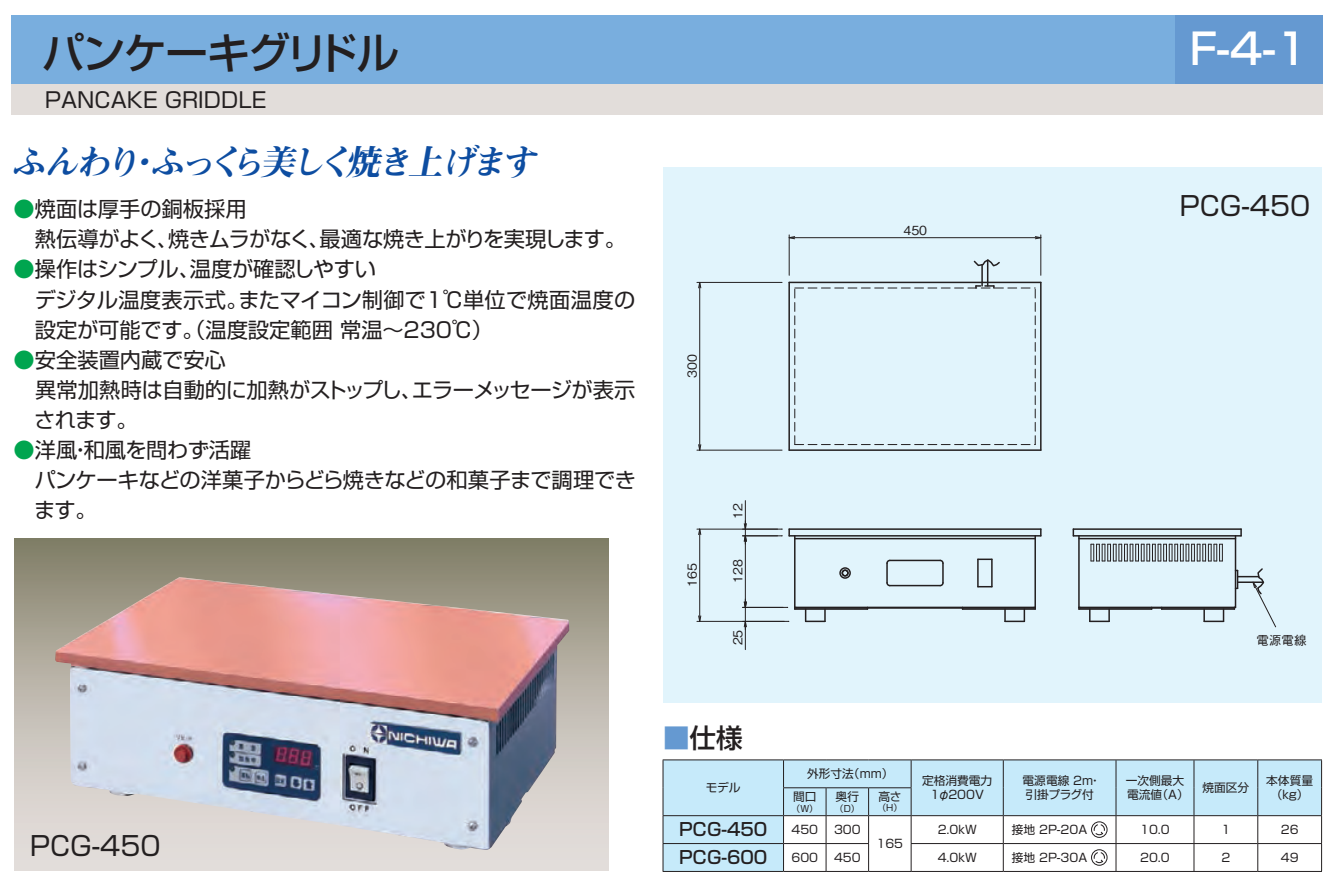
<style>
.page{position:relative;width:1337px;height:886px;background:#fff}
.page>*{position:absolute;margin:0;border:0;box-sizing:border-box;transform-origin:0 0}
.t1{font:500 42.5px "Shin Go Pro";letter-spacing:-.04em;color:#231f20}
.t2{font:500 42.5px "Shin Go Pro";color:#fff}
.t3{font:italic 35px "Midashi Min Pro MA31";color:#0d4da1}
.t4{font:26.5px "Shin Go Pro";color:#231f20}
.t5{font:500 26.5px "Shin Go Pro";color:#231f20}
.t6{font:21.25px/30.2px "Shin Go Pro";letter-spacing:-.01em;color:#231f20}
.t7{font:21.25px "Shin Go Pro";letter-spacing:.01em;color:#231f20}
.t8{font:500 17.75px "Shin Go Pro";color:#231f20}
.t9{font:500 12.5px "Gothic BBB Pro";color:#231f20}
.t10{font:11.75px/14.2px "Shin Go Pro";color:#231f20}
.t11{font:8.75px "Shin Go Pro";color:#231f20}
.s1{color:#00a54f}
.s2{color:#6599d1}
</style>
<div class="page">
<div style="left:663px;top:167px;width:659px;height:535px;background:#e1f4fc"></div>
<svg style="left:789px;top:236px;width:6px;height:4px"></svg>
<svg style="left:1034px;top:236px;width:6px;height:4px"></svg>
<hr style="left:789px;top:237px;width:251px;height:1px;background:#231f20">
<hr style="left:788px;top:235px;width:1px;height:40px;background:#231f20">
<hr style="left:1040px;top:235px;width:1px;height:40px;background:#231f20">
<svg style="left:698px;top:444px;width:3px;height:6px"></svg>
<svg style="left:698px;top:281px;width:3px;height:8px"></svg>
<hr style="left:699px;top:282px;width:1px;height:168px;background:#231f20">
<hr style="left:697px;top:450px;width:85px;height:1px;background:#231f20">
<hr style="left:697px;top:282px;width:85px;height:1px;background:#231f20">
<svg style="left:742px;top:501px;width:40px;height:43px"></svg>
<hr style="left:745px;top:536px;width:1px;height:71px;background:#231f20">
<hr style="left:742px;top:535px;width:40px;height:1px;background:#231f20">
<svg style="left:698px;top:615px;width:3px;height:6px"></svg>
<svg style="left:698px;top:528px;width:3px;height:7px"></svg>
<hr style="left:699px;top:529px;width:1px;height:92px;background:#231f20">
<hr style="left:697px;top:621px;width:92px;height:1px;background:#231f20">
<hr style="left:697px;top:529px;width:85px;height:1px;background:#231f20">
<div style="left:839px;top:567px;width:12px;height:12px;border:2px solid #231f20;border-radius:50%"></div>
<svg style="left:977px;top:558px;width:15px;height:29px"></svg>
<svg style="left:938px;top:559px;width:6px;height:28px"></svg>
<svg style="left:886px;top:559px;width:5px;height:28px"></svg>
<hr style="left:890px;top:585px;width:50px;height:1px;background:#231f20">
<hr style="left:890px;top:560px;width:50px;height:1px;background:#231f20">
<hr style="left:1073px;top:528px;width:168px;height:2px;background:#231f20">
<hr style="left:1073px;top:535px;width:168px;height:1px;background:#231f20">
<hr style="left:788px;top:282px;width:2px;height:168px;background:#231f20">
<hr style="left:1040px;top:282px;width:1px;height:168px;background:#231f20">
<hr style="left:1034px;top:536px;width:2px;height:71px;background:#231f20">
<hr style="left:789px;top:528px;width:251px;height:2px;background:#231f20">
<hr style="left:794px;top:536px;width:1px;height:71px;background:#231f20">
<hr style="left:796px;top:607px;width:238px;height:2px;background:#231f20">
<hr style="left:789px;top:535px;width:251px;height:1px;background:#231f20">
<hr style="left:789px;top:282px;width:251px;height:1px;background:#231f20">
<hr style="left:789px;top:449px;width:251px;height:2px;background:#231f20">
<hr style="left:1080px;top:607px;width:154px;height:2px;background:#231f20">
<hr style="left:1234px;top:536px;width:2px;height:71px;background:#231f20">
<hr style="left:1078px;top:536px;width:1px;height:71px;background:#231f20">
<svg style="left:1072px;top:529px;width:2px;height:7px"></svg>
<svg style="left:788px;top:529px;width:2px;height:7px"></svg>
<div style="left:841px;top:569px;width:7px;height:7px;border:2px solid #231f20;border-radius:50%"></div>
<hr style="left:962px;top:608px;width:73px;height:2px;background:#231f20">
<svg style="left:1004px;top:609px;width:21px;height:13px"></svg>
<svg style="left:742px;top:599px;width:54px;height:50px"></svg>
<hr style="left:795px;top:608px;width:72px;height:2px;background:#231f20">
<svg style="left:805px;top:609px;width:20px;height:13px"></svg>
<hr style="left:1079px;top:608px;width:72px;height:2px;background:#231f20">
<svg style="left:1089px;top:609px;width:21px;height:13px"></svg>
<svg style="left:1233px;top:567px;width:43px;height:61px"></svg>
<hr style="left:1161px;top:608px;width:73px;height:2px;background:#231f20">
<svg style="left:1203px;top:609px;width:21px;height:13px"></svg>
<hr style="left:795px;top:538px;width:240px;height:1px;background:#231f20">
<hr style="left:1079px;top:538px;width:156px;height:1px;background:#231f20">
<svg style="left:1090px;top:544px;width:133px;height:17px"></svg>
<svg style="left:794px;top:259px;width:241px;height:186px"></svg>
<div style="left:15px;top:538px;width:593px;height:333px;background:linear-gradient(to bottom,#88856f,#f0e9e9)"></div>
<img style="left:55px;top:577px;width:514px;height:273px">
<div style="left:11px;top:16px;width:1311px;height:68px;background:#79aede"></div>
<div style="left:1175px;top:16px;width:147px;height:68px;background:#6599d1"></div>
<div style="left:11px;top:84px;width:1311px;height:31px;background:#e2ddda"></div>
<hr style="left:662px;top:759px;width:121px;height:1px;background:#231f20">
<hr style="left:783px;top:759px;width:43px;height:1px;background:#231f20">
<hr style="left:826px;top:759px;width:42px;height:1px;background:#231f20">
<hr style="left:868px;top:759px;width:43px;height:1px;background:#231f20">
<hr style="left:911px;top:759px;width:92px;height:1px;background:#231f20">
<hr style="left:1003px;top:759px;width:113px;height:1px;background:#231f20">
<hr style="left:1116px;top:759px;width:78px;height:1px;background:#231f20">
<hr style="left:1194px;top:759px;width:63px;height:1px;background:#231f20">
<hr style="left:1257px;top:759px;width:65px;height:1px;background:#231f20">
<hr style="left:662px;top:871px;width:121px;height:1px;background:#231f20">
<hr style="left:783px;top:871px;width:43px;height:1px;background:#231f20">
<hr style="left:826px;top:871px;width:42px;height:1px;background:#231f20">
<hr style="left:868px;top:871px;width:43px;height:1px;background:#231f20">
<hr style="left:911px;top:871px;width:92px;height:1px;background:#231f20">
<hr style="left:1003px;top:871px;width:113px;height:1px;background:#231f20">
<hr style="left:1116px;top:871px;width:78px;height:1px;background:#231f20">
<hr style="left:1194px;top:871px;width:63px;height:1px;background:#231f20">
<hr style="left:1257px;top:871px;width:65px;height:1px;background:#231f20">
<svg style="left:662px;top:760px;width:660px;height:111px"></svg>
<h1 class="t1" style="left:42px;top:18px;width:358px">パンケーキグリドル</h1>
<p class="t6" style="left:45px;top:82px;width:223px">PANCAKE GRIDDLE</p>
<h2 class="t3" style="left:11px;top:135px;width:536px">ふんわり・ふっくら美しく焼き上げます</h2>
<p class="t6" style="left:14px;top:191px;width:614px"><span class="s1">●</span>焼面は厚手の銅板採用<br>　熱伝導がよく、焼きムラがなく、最適な焼き上がりを実現します。</p>
<p class="t6" style="left:14px;top:252px;width:364px"><span class="s1">●</span>操作はシンプル、温度が確認しやすい</p>
<p class="t7" style="left:14px;top:282px;width:623px">　デジタル温度表示式。またマイコン制御で1℃単位で焼面温度の</p>
<p class="t6" style="left:35px;top:312px;width:460px">設定が可能です。（温度設定範囲 常温～230℃）</p>
<p class="t6" style="left:14px;top:342px;width:214px"><span class="s1">●</span>安全装置内蔵で安心</p>
<p class="t6" style="left:14px;top:372px;width:623px">　異常加熱時は自動的に加熱がストップし、エラーメッセージが表示</p>
<p class="t6" style="left:34px;top:402px;width:105px">されます。</p>
<p class="t6" style="left:14px;top:432px;width:239px"><span class="s1">●</span>洋風・和風を問わず活躍</p>
<p class="t6" style="left:14px;top:463px;width:624px">　パンケーキなどの洋菓子からどら焼きなどの和菓子まで調理でき</p>
<p class="t6" style="left:34px;top:493px;width:64px">ます。</p>
<p class="t9" style="left:682px;top:378px;width:25px;rotate:-90deg">300</p>
<p class="t9" style="left:682px;top:587px;width:25px;rotate:-90deg">165</p>
<p class="t9" style="left:728px;top:519px;width:17px;rotate:-90deg">12</p>
<p class="t9" style="left:728px;top:583px;width:25px;rotate:-90deg">128</p>
<p class="t9" style="left:728px;top:645px;width:17px;rotate:-90deg">25</p>
<p class="t9" style="left:903px;top:220px;width:25px">450</p>
<h1 class="t2" style="left:1189px;top:14px;width:120px">F-4-1</h1>
<p class="t4" style="left:1179px;top:184px;width:132px">PCG-450</p>
<p class="t9" style="left:1256px;top:630px;width:51px">電源電線</p>
<p class="t4" style="left:30px;top:824px;width:132px">PCG-450</p>
<p class="t5" style="left:663px;top:716px;width:81px"><span class="s2">■</span>仕様</p>
<p class="t10" style="left:706px;top:779px;width:36px">モデル</p>
<p class="t10" style="left:807px;top:765px;width:88px">外形寸法（mm）</p>
<p class="t10" style="left:1266px;top:772px;width:48px">本体質量</p>
<p class="t10" style="left:922px;top:772px;width:72px;text-align:center">定格消費電力<br>1φ200V</p>
<p class="t10" style="left:1022px;top:772px;width:80px">電源電線 2m・引掛プラグ付</p>
<p class="t10" style="left:1125px;top:772px;width:64px">一次側最大電流値（A）</p>
<p class="t10" style="left:1202px;top:779px;width:48px">焼面区分</p>
<p class="t10" style="left:793px;top:787px;width:25px">間口</p>
<p class="t10" style="left:1270px;top:786px;width:39px">（kg）</p>
<p class="t11" style="left:791px;top:802px;width:28px">（Ｗ）</p>
<p class="t10" style="left:835px;top:787px;width:25px">奥行</p>
<p class="t11" style="left:835px;top:802px;width:26px">（D）</p>
<p class="t10" style="left:878px;top:788px;width:25px">高さ</p>
<p class="t11" style="left:877px;top:801px;width:26px">（H）</p>
<p class="t8" style="left:679px;top:815px;width:90px">PCG-450</p>
<p class="t10" style="left:791px;top:821px;width:28px">450</p>
<p class="t10" style="left:834px;top:821px;width:28px">300</p>
<p class="t10" style="left:937px;top:821px;width:40px">2.0kW</p>
<p class="t10" style="left:1012px;top:821px;width:77px">接地 2P-20A</p>
<p class="t10" style="left:1140px;top:821px;width:31px">10.0</p>
<p class="t10" style="left:1221px;top:821px;width:10px">1</p>
<p class="t10" style="left:1280px;top:821px;width:19px">26</p>
<p class="t10" style="left:876px;top:835px;width:28px">165</p>
<p class="t8" style="left:679px;top:843px;width:90px">PCG-600</p>
<p class="t10" style="left:791px;top:849px;width:28px">600</p>
<p class="t10" style="left:834px;top:849px;width:28px">450</p>
<p class="t10" style="left:937px;top:849px;width:40px">4.0kW</p>
<p class="t10" style="left:1012px;top:849px;width:77px">接地 2P-30A</p>
<p class="t10" style="left:1140px;top:849px;width:31px">20.0</p>
<p class="t10" style="left:1221px;top:849px;width:10px">2</p>
<p class="t10" style="left:1280px;top:849px;width:19px">49</p>
</div>
